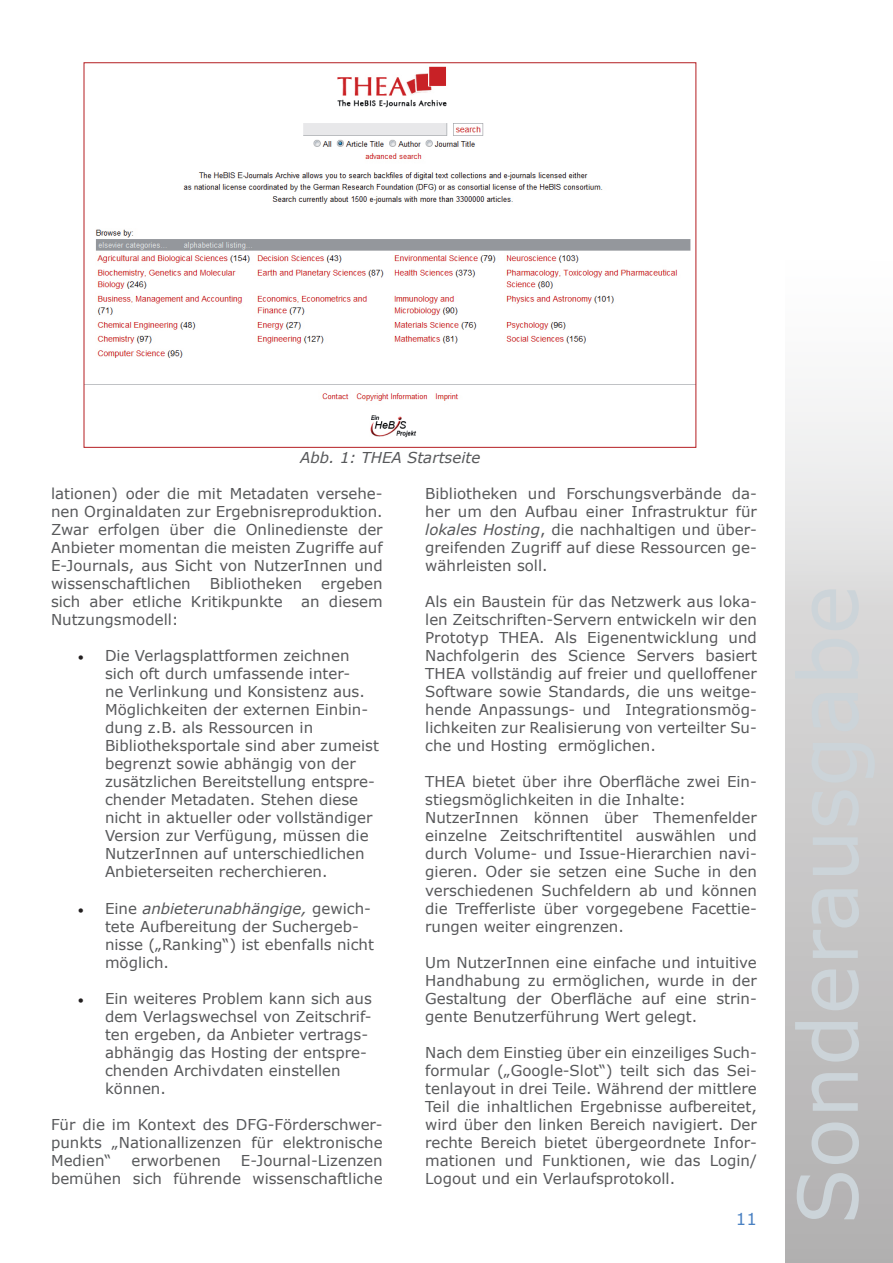
<style>
.page{position:relative;width:893px;height:1263px;background:#fff}
.page>*{position:absolute;margin:0;border:0;box-sizing:border-box;transform-origin:0 0}
.t1{font:16.5px "Verdana";color:#4a81c2}
.t2{font:15px/18px "Verdana";color:#57585a;text-align:justify}
.t3{font:italic 15px "Verdana";color:#57585a}
.s1{color:#231f20}
.s2{font-style:italic}
</style>
<div class="page">
<div style="left:786px;top:0;width:106px;height:1263px;background:linear-gradient(to bottom,#fff,#aeadad)"></div>
<img style="left:86px;top:66px;width:608px;height:372px">
<p class="t3" style="left:300px;top:448px;width:182px">Abb. 1: THEA Startseite</p>
<p class="t2" style="left:51px;top:484px;width:333px">lationen) oder die mit Metadaten versehe&shy;nen Orginaldaten zur Ergebnisreproduktion.<br>Zwar erfolgen über die Onlinedienste der Anbieter momentan die meisten Zugriffe auf E-Journals, aus Sicht von NutzerInnen und wissenschaftlichen</p>
<p class="t2" style="left:51px;top:574px;width:333px;text-indent:270px">ergeben sich aber etliche Kritikpunkte an diesem Nutzungsmodell:</p>
<p class="t2" style="left:105px;top:646px;width:275px;text-align:left;text-indent:-27px"><span class="s1">•</span> Die Verlagsplattformen zeichnen sich oft durch umfassende inter-<br>ne Verlinkung und Konsistenz aus.<br>Möglichkeiten der externen Einbin&shy;dung z.B. als Ressourcen in Bibliotheksportale sind aber zumeist begrenzt sowie abhängig von der zusätzlichen Bereitstellung entspre&shy;chender Metadaten. Stehen diese nicht in aktueller oder vollständiger Version zur Verfügung, müssen die NutzerInnen auf unterschiedlichen Anbieterseiten recherchieren.</p>
<p class="t2" style="left:105px;top:898px;width:270px;text-align:left;text-indent:-27px"><span class="s1">•</span> Eine <span class="s2">anbieterunabhängige,</span> gewich&shy;tete Aufbereitung der Suchergeb&shy;nisse („Ranking“) ist ebenfalls nicht möglich.</p>
<p class="t2" style="left:105px;top:988px;width:268px;text-align:left;text-indent:-27px"><span class="s1">•</span> Ein weiteres Problem kann sich aus dem Verlagswechsel von Zeitschrif&shy;ten ergeben, da Anbieter vertrags&shy;abhängig das Hosting der entspre&shy;chenden Archivdaten einstellen können.</p>
<p class="t2" style="left:51px;top:1114px;width:333px">Für die im Kontext des DFG-Förderschwer&shy;punkts „Nationallizenzen für elektronische Medien“</p>
<p class="t2" style="left:210px;top:574px;width:94px">Bibliotheken</p>
<p class="t2" style="left:51px;top:1150px;width:333px;text-align:right">E-Journal-Lizenzen<br>bemühen sich führende wissenschaftliche</p>
<p class="t2" style="left:132px;top:1150px;width:91px">erworbenen</p>
<p class="t2" style="left:425px;top:484px;width:333px">Bibliotheken und Forschungsverbände da&shy;her um den Aufbau einer Infrastruktur für <span class="s2">lokales Hosting</span>, die nachhaltigen und über&shy;greifenden Zugriff auf diese Ressourcen ge&shy;währleisten soll.</p>
<p class="t2" style="left:425px;top:592px;width:333px">Als ein Baustein für das Netzwerk aus loka&shy;len Zeitschriften-Servern entwickeln wir den Prototyp THEA. Als Eigenentwicklung und Nachfolgerin des Science Servers basiert THEA vollständig auf freier und quelloffener Software sowie Standards, die uns weitge&shy;hende Anpassungs- und Integrationsmög&shy;lichkeiten zur Realisierung von verteilter Su&shy;che und Hosting ermöglichen.</p>
<p class="t2" style="left:425px;top:772px;width:333px;text-align:left">THEA bietet über ihre Oberfläche zwei Ein&shy;stiegsmöglichkeiten in die Inhalte:<br>NutzerInnen können über Themenfelder einzelne Zeitschriftentitel auswählen und durch Volume- und Issue-Hierarchien navi&shy;gieren. Oder sie setzen eine Suche in den verschiedenen Suchfeldern ab und können die Trefferliste über vorgegebene Facettie&shy;rungen weiter eingrenzen.</p>
<p class="t2" style="left:425px;top:952px;width:333px">Um NutzerInnen eine einfache und intuitive Handhabung zu ermöglichen, wurde in der Gestaltung der Oberfläche auf eine strin&shy;gente Benutzerführung Wert gelegt.</p>
<p class="t2" style="left:425px;top:1042px;width:333px">Nach dem Einstieg über ein einzeiliges Such&shy;formular („Google-Slot“) teilt sich das Sei&shy;tenlayout in drei Teile. Während der mittlere Teil die inhaltlichen Ergebnisse aufbereitet, wird über den linken Bereich navigiert. Der rechte Bereich bietet übergeordnete Infor&shy;mationen und Funktionen, wie das Login/ Logout und ein Verlaufsprotokoll.</p>
<p class="t1" style="left:736px;top:1208px;width:22px">11</p>
</div>
